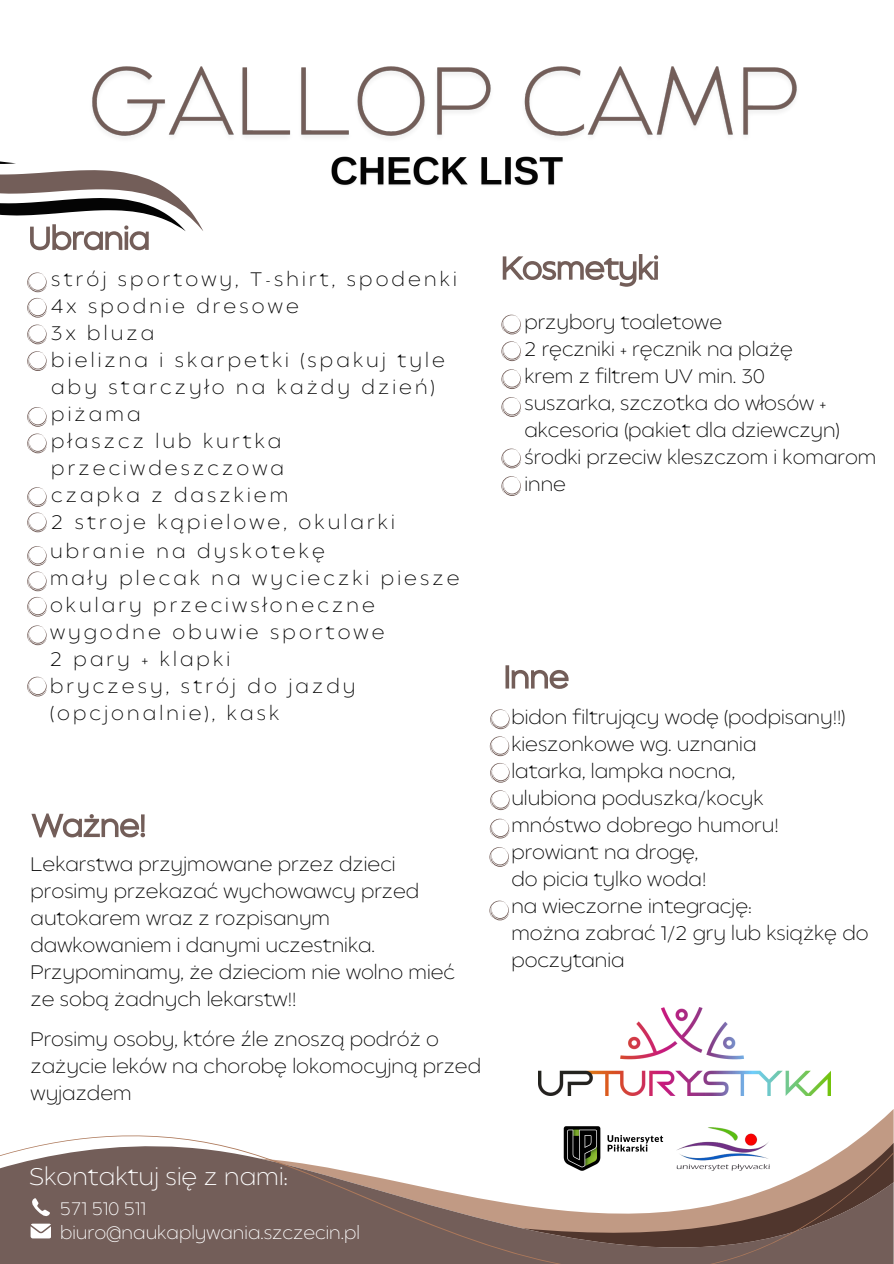
<style>
.page{position:relative;width:894px;height:1264px;background:#fff}
.page>*{position:absolute;margin:0;border:0;box-sizing:border-box;transform-origin:0 0}
.t1{font:200 24px "Balgin";color:#fff}
.t2{font:200 19.5px/27px "Balgin";color:#040404}
.t3{font:200 19.5px/27px "Balgin";letter-spacing:.16em;color:#040404}
.t4{font:200 18px "Balgin";color:#fff}
</style>
<div class="page">
<svg style="left:0;top:1133px;width:893px;height:130px;fill:#735e59"></svg>
<img style="left:683px;top:1127px;width:86px;height:43px">
<svg style="left:31px;top:1198px;width:19px;height:19px"></svg>
<svg style="left:31px;top:1223px;width:20px;height:15px"></svg>
<svg style="left:27px;top:298px;width:20px;height:19px"></svg>
<svg style="left:27px;top:324px;width:20px;height:20px"></svg>
<svg style="left:27px;top:351px;width:20px;height:20px"></svg>
<svg style="left:27px;top:407px;width:20px;height:20px"></svg>
<svg style="left:27px;top:433px;width:20px;height:20px"></svg>
<svg style="left:27px;top:487px;width:20px;height:45px"></svg>
<svg style="left:27px;top:546px;width:20px;height:45px"></svg>
<svg style="left:27px;top:597px;width:20px;height:19px"></svg>
<svg style="left:27px;top:625px;width:20px;height:20px"></svg>
<svg style="left:501px;top:315px;width:20px;height:19px"></svg>
<svg style="left:501px;top:341px;width:20px;height:20px"></svg>
<svg style="left:501px;top:369px;width:20px;height:20px"></svg>
<svg style="left:501px;top:397px;width:20px;height:20px"></svg>
<svg style="left:501px;top:448px;width:20px;height:20px"></svg>
<svg style="left:490px;top:709px;width:20px;height:20px"></svg>
<svg style="left:501px;top:476px;width:20px;height:20px"></svg>
<svg style="left:489px;top:736px;width:20px;height:20px"></svg>
<svg style="left:490px;top:763px;width:20px;height:19px"></svg>
<svg style="left:490px;top:790px;width:20px;height:20px"></svg>
<svg style="left:489px;top:818px;width:20px;height:20px"></svg>
<svg style="left:489px;top:847px;width:20px;height:19px"></svg>
<svg style="left:489px;top:900px;width:20px;height:20px"></svg>
<img style="left:543px;top:1126px;width:140px;height:71px">
<img style="left:538px;top:1007px;width:292px;height:88px">
<img style="left:216px;top:66px;width:581px;height:72px">
<img style="left:331px;top:156px;width:232px;height:30px">
<svg style="left:0;top:66px;width:216px;height:226px"></svg>
<svg style="left:502px;top:254px;width:157px;height:33px"></svg>
<svg style="left:505px;top:665px;width:64px;height:24px"></svg>
<svg style="left:31px;top:813px;width:114px;height:25px"></svg>
<svg style="left:27px;top:676px;width:20px;height:20px"></svg>
<p class="t3" style="left:51px;top:267px;width:407px">strój sportowy, T-shirt, spodenki<br>4x spodnie dresowe</p>
<p class="t2" style="left:51px;top:321px;width:104px">3x bluza</p>
<p class="t3" style="left:51px;top:348px;width:395px">bielizna i skarpetki (spakuj tyle aby starczyło na każdy dzień)</p>
<p class="t2" style="left:51px;top:402px;width:91px">piżama</p>
<p class="t3" style="left:51px;top:429px;width:234px">płaszcz lub kurtka przeciwdeszczowa</p>
<p class="t3" style="left:51px;top:483px;width:238px">czapka z daszkiem</p>
<p class="t3" style="left:51px;top:510px;width:345px">2 stroje kąpielowe, okularki</p>
<p class="t3" style="left:50px;top:539px;width:276px">ubranie na dyskotekę</p>
<h3 class="t3" style="left:50px;top:566px;width:411px">mały plecak na wycieczki piesze</h3>
<p class="t3" style="left:50px;top:593px;width:326px">okulary przeciwsłoneczne</p>
<h3 class="t3" style="left:50px;top:620px;width:336px">wygodne obuwie sportowe</h3>
<p class="t3" style="left:50px;top:647px;width:181px">2 pary + klapki</p>
<p class="t3" style="left:50px;top:674px;width:307px">bryczesy, strój do jazdy (opcjonalnie), kask</p>
<p class="t2" style="left:31px;top:852px;width:426px">Lekarstwa przyjmowane przez dzieci prosimy przekazać wychowawcy przed autokarem wraz z rozpisanym dawkowaniem i danymi uczestnika.<br>Przypominamy, że dzieciom nie wolno mieć ze sobą żadnych lekarstw!!</p>
<p class="t2" style="left:31px;top:1027px;width:452px">Prosimy osoby, które źle znoszą podróż o zażycie leków na chorobę lokomocyjną przed wyjazdem</p>
<p class="t1" style="left:29px;top:1166px;width:260px">Skontaktuj się z nami:</p>
<p class="t4" style="left:60px;top:1201px;width:88px">571 510 511</p>
<p class="t4" style="left:60px;top:1225px;width:301px">biuro@naukaplywania.szczecin.pl</p>
<p class="t2" style="left:524px;top:311px;width:199px">przybory toaletowe</p>
<p class="t2" style="left:524px;top:338px;width:270px">2 ręczniki + ręcznik na plażę</p>
<p class="t2" style="left:524px;top:365px;width:242px">krem z filtrem UV min. 30</p>
<p class="t2" style="left:524px;top:392px;width:317px">suszarka, szczotka do włosów + akcesoria (pakiet dla dziewczyn)</p>
<p class="t2" style="left:524px;top:446px;width:353px">środki przeciw kleszczom i komarom</p>
<p class="t2" style="left:524px;top:473px;width:43px">inne</p>
<p class="t2" style="left:511px;top:706px;width:335px">bidon filtrujący wodę (podpisany!!)</p>
<p class="t2" style="left:511px;top:733px;width:246px">kieszonkowe wg. uznania</p>
<p class="t2" style="left:511px;top:760px;width:225px">latarka, lampka nocna,</p>
<p class="t2" style="left:511px;top:787px;width:254px">ulubiona poduszka/kocyk</p>
<p class="t2" style="left:511px;top:814px;width:269px">mnóstwo dobrego humoru!</p>
<p class="t2" style="left:511px;top:841px;width:188px">prowiant na drogę,</p>
<p class="t2" style="left:511px;top:868px;width:196px">do picia tylko woda!</p>
<p class="t2" style="left:511px;top:895px;width:242px">na wieczorne integrację:</p>
<p class="t2" style="left:511px;top:922px;width:359px">można zabrać 1/2 gry lub książkę do poczytania</p>
</div>
